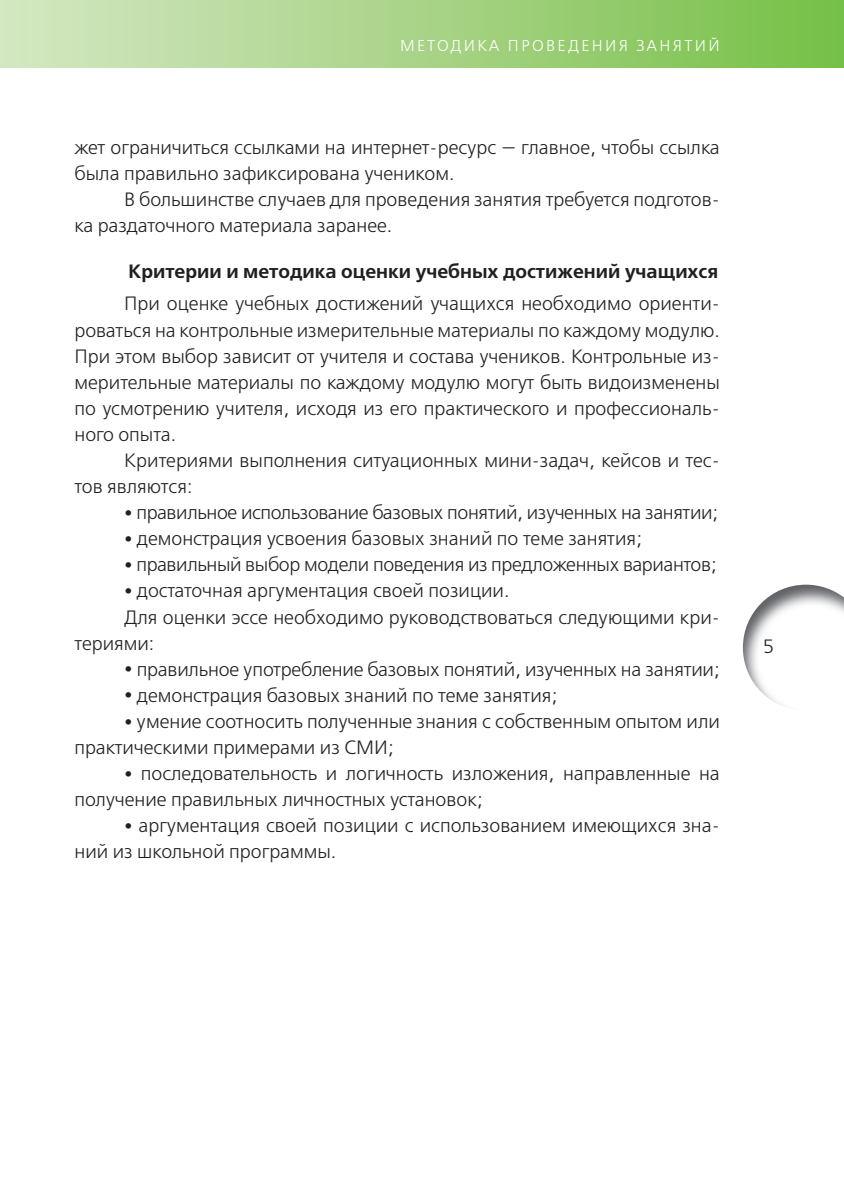
<style>
.page{position:relative;width:844px;height:1191px;background:#fff}
.page>*{position:absolute;margin:0;border:0;box-sizing:border-box;transform-origin:0 0}
.t1{font:19.25px/26.1px "Free Set C";color:#231f20}
.t2{font:19.25px "Free Set C";letter-spacing:-.02em;color:#231f20}
.t3{font:700 19.25px "Free Set C";color:#231f20}
.t4{font:15.75px "Free Set C";letter-spacing:.15em;color:#fff}
.s1{font-size:22.75px}
</style>
<div class="page">
<div style="left:0;top:0;width:843px;height:68px;background:linear-gradient(to right,#d6e7c4,#78c048)"></div>
<img style="left:742px;top:584px;width:101px;height:122px">
<p class="t4" style="left:400px;top:37px;width:321px">МЕТОДИКА ПРОВЕДЕНИЯ ЗАНЯТИЙ</p>
<p class="t1" style="left:74px;top:134px;width:646px">жет ограничиться ссылками на интернет-ресурс — главное, чтобы ссылка была правильно зафиксирована учеником.</p>
<p class="t1" style="left:74px;top:187px;width:646px;text-indent:50px">В большинстве случаев для проведения занятия требуется подготов&shy;ка раздаточного материала заранее.</p>
<p class="t3" style="left:129px;top:260px;width:591px">Критерии и методика оценки учебных достижений учащихся</p>
<p class="t1" style="left:74px;top:291px;width:646px;text-align:justify;text-indent:50px">При оценке учебных достижений учащихся необходимо ориенти&shy;роваться на контрольные измерительные материалы по каждому модулю.<br>При этом выбор зависит от учителя и состава учеников. Контрольные из&shy;мерительные материалы по каждому модулю могут быть видоизменены по усмотрению учителя, исходя из его практического и профессиональ&shy;ного опыта.</p>
<p class="t1" style="left:74px;top:448px;width:646px;text-indent:50px">Критериями выполнения ситуационных мини-задач, кейсов и тес&shy;тов являются:</p>
<p class="t2" style="left:124px;top:501px;width:595px"><span class="s1">•</span> правильное использование базовых понятий, изученных на занятии;</p>
<p class="t1" style="left:124px;top:526px;width:519px"><span class="s1">•</span> демонстрация усвоения базовых знаний по теме занятия;</p>
<p class="t2" style="left:124px;top:553px;width:594px"><span class="s1">•</span> правильный выбор модели поведения из предложенных вариантов;</p>
<p class="t1" style="left:124px;top:578px;width:387px"><span class="s1">•</span> достаточная аргументация своей позиции.</p>
<p class="t1" style="left:124px;top:604px;width:597px">Для оценки эссе необходимо руководствоваться следующими кри-</p>
<p class="t1" style="left:74px;top:630px;width:81px">териями:</p>
<p class="t1" style="left:124px;top:656px;width:597px"><span class="s1">•</span> правильное употребление базовых понятий, изученных на занятии;</p>
<p class="t1" style="left:124px;top:682px;width:434px"><span class="s1">•</span> демонстрация базовых знаний по теме занятия;</p>
<p class="t1" style="left:74px;top:708px;width:646px;text-indent:50px"><span class="s1">•</span> умение соотносить полученные знания с собственным опытом или практическими примерами из СМИ;</p>
<p class="t1" style="left:74px;top:760px;width:646px;text-indent:50px"><span class="s1">•</span> последовательность и логичность изложения, направленные на получение правильных личностных установок;</p>
<p class="t1" style="left:74px;top:813px;width:646px;text-indent:50px"><span class="s1">•</span> аргументация своей позиции с использованием имеющихся зна&shy;ний из школьной программы.</p>
<p class="t1" style="left:762px;top:633px;width:13px">5</p>
</div>
